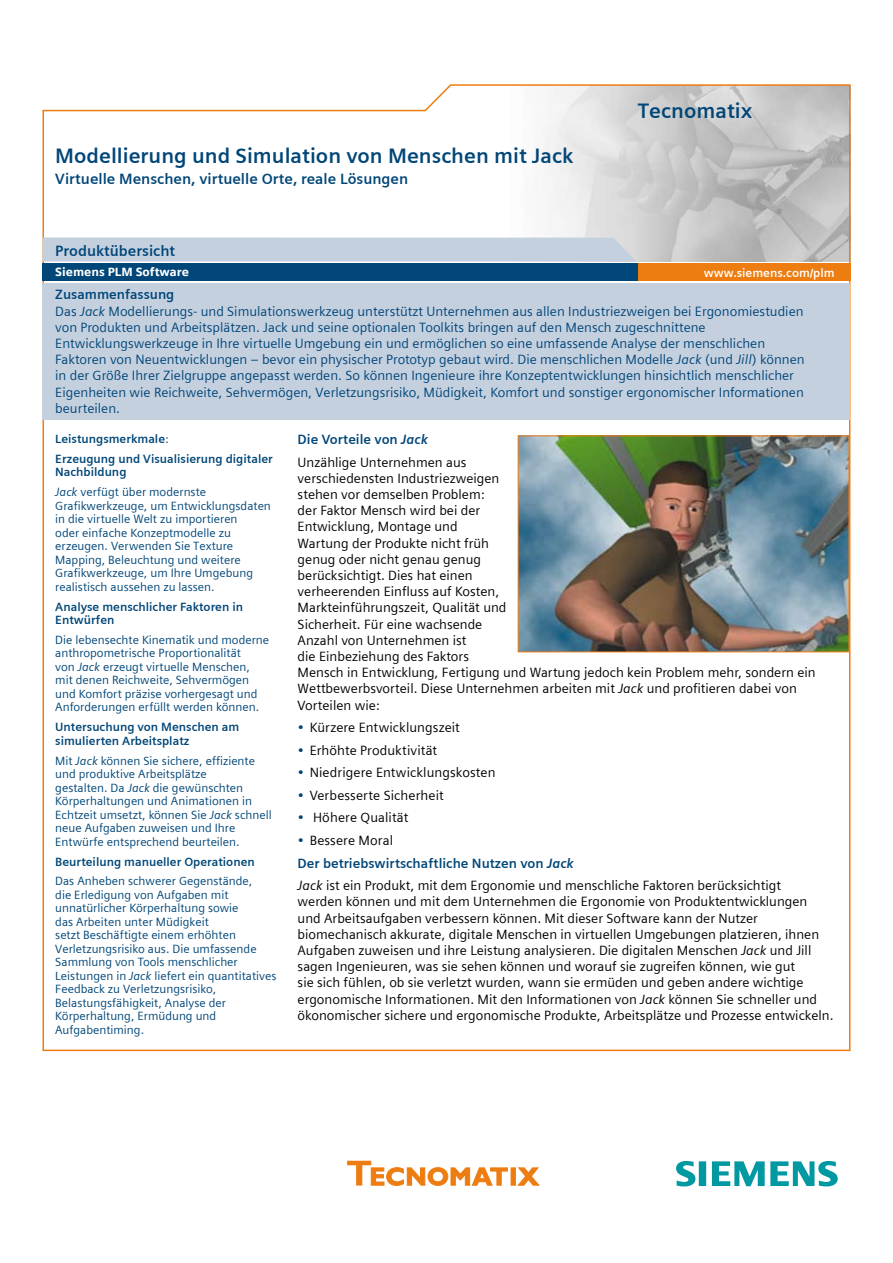
<style>
.page{position:relative;width:893px;height:1263px;background:#fff}
.page>*{position:absolute;margin:0;border:0;box-sizing:border-box;transform-origin:0 0}
.t1{font:700 21px "Siemens Sans";color:#004678}
.t2{font:700 15px "Siemens Sans";color:#004678}
.t3{font:13.5px/16.2px "Siemens Sans";color:#000}
.t4{font:13.5px/16.2px "Siemens Sans";color:#004678}
.t5{font:12px/13.5px "Siemens Sans";color:#004678}
.t6{font:700 12px/13.5px "Siemens Sans";color:#004678}
.t7{font:700 12px "Siemens Sans";color:#fff}
.t8{font:900 12px "Siemens Sans";color:#fff}
.s1{font-weight:700}
.s2{font-style:italic}
.s3{font-weight:400}
.s4{font-weight:700;color:#004678}
.s5{font-weight:700;font-style:italic;color:#004678}
.s6{color:#004678}
</style>
<div class="page">
<img style="left:520px;top:437px;width:327px;height:213px">
<div style="left:518px;top:435px;width:331px;height:217px;border:1px solid #ee7d15"></div>
<img style="left:544px;top:86px;width:305px;height:175px">
<hr style="left:849px;top:85px;width:1px;height:965px;background:#ee7d11">
<hr style="left:43px;top:111px;width:1px;height:939px;background:#ee7d11">
<div style="left:632px;top:264px;width:218px;height:17px;background:#ee7d11"></div>
<svg style="left:423px;top:84px;width:28px;height:28px"></svg>
<hr style="left:43px;top:110px;width:382px;height:1px;background:#ee7d11">
<hr style="left:450px;top:84px;width:400px;height:2px;background:#ee7d11">
<hr style="left:43px;top:1049px;width:807px;height:2px;background:#ee7d11">
<div style="left:43px;top:264px;width:595px;height:17px;background:#004678"></div>
<div style="left:43px;top:237px;width:593px;height:24px;background:#c5d0df"></div>
<div style="left:43px;top:284px;width:807px;height:136px;background:#c5d0df"></div>
<svg style="left:511px;top:1167px;width:5px;height:18px"></svg>
<svg style="left:517px;top:1167px;width:23px;height:19px"></svg>
<svg style="left:347px;top:1160px;width:161px;height:26px"></svg>
<svg style="left:676px;top:1161px;width:162px;height:25px"></svg>
<h1 class="t1" style="left:55px;top:144px;width:520px">Modellierung und Simulation von Menschen mit Jack</h1>
<p class="t2" style="left:55px;top:171px;width:355px">Virtuelle Menschen, virtuelle Orte, reale Lösungen</p>
<h1 class="t1" style="left:638px;top:99px;width:116px">Tecnomatix</h1>
<p class="t2" style="left:55px;top:243px;width:121px">Produktübersicht</p>
<p class="t4" style="left:55px;top:287px;width:751px"><span class="s1">Zusammenfassung<br></span>Das <span class="s2">Jack</span> Modellierungs- und Simulationswerkzeug unterstützt Unternehmen aus allen Industriezweigen bei Ergonomiestudien von Produkten und Arbeitsplätzen. Jack und seine optionalen Toolkits bringen auf den Mensch zugeschnittene Entwicklungswerkzeuge in Ihre virtuelle Umgebung ein und ermöglichen so eine umfassende Analyse der menschlichen Faktoren von Neuentwicklungen – bevor ein physischer Prototyp gebaut wird. Die menschlichen Modelle <span class="s2">Jack</span> (und <span class="s2">Jill</span>) können in der Größe Ihrer Zielgruppe angepasst werden. So können Ingenieure ihre Konzeptentwicklungen hinsichtlich menschlicher Eigenheiten wie Reichweite, Sehvermögen, Verletzungsrisiko, Müdigkeit, Komfort und sonstiger ergonomischer Informationen beurteilen.</p>
<p class="t6" style="left:55px;top:429px;width:219px;line-height:20px">Leistungsmerkmale<span class="s3">:<br></span>Erzeugung und Visualisierung digitaler</p>
<p class="t5" style="left:55px;top:462px;width:152px;line-height:20px"><span class="s1">Nachbildung<br></span><span class="s2">Jack</span> verfügt über modernste</p>
<p class="t5" style="left:55px;top:499px;width:217px">Grafikwerkzeuge, um Entwicklungsdaten in die virtuelle Welt zu importieren<br>oder einfache Konzeptmodelle zu erzeugen. Verwenden Sie Texture Mapping, Beleuchtung und weitere Grafikwerkzeuge, um Ihre Umgebung realistisch aussehen zu lassen.</p>
<p class="t6" style="left:55px;top:600px;width:189px">Analyse menschlicher Faktoren in<br>Entwürfen</p>
<p class="t5" style="left:55px;top:633px;width:215px">Die lebensechte Kinematik und moderne anthropometrische Proportionalität<br>von <span class="s2">Jack</span> erzeugt virtuelle Menschen, mit denen Reichweite, Sehvermögen und Komfort präzise vorhergesagt und Anforderungen erfüllt werden können.</p>
<p class="t6" style="left:55px;top:720px;width:186px">Untersuchung von Menschen am simulierten Arbeitsplatz</p>
<p class="t5" style="left:55px;top:754px;width:218px">Mit <span class="s2">Jack</span> können Sie sichere, effiziente und produktive Arbeitsplätze<br>gestalten. Da <span class="s2">Jack</span> die gewünschten Körperhaltungen und Animationen in Echtzeit umsetzt, können Sie <span class="s2">Jack</span> schnell neue Aufgaben zuweisen und Ihre Entwürfe entsprechend beurteilen.</p>
<p class="t6" style="left:55px;top:855px;width:201px">Beurteilung manueller Operationen</p>
<p class="t5" style="left:55px;top:875px;width:223px">Das Anheben schwerer Gegenstände,<br>die Erledigung von Aufgaben mit unnatürlicher Körperhaltung sowie<br>das Arbeiten unter Müdigkeit<br>setzt Beschäftigte einem erhöhten Verletzungsrisiko aus. Die umfassende Sammlung von Tools menschlicher Leistungen in <span class="s2">Jack</span> liefert ein quantitatives Feedback zu Verletzungsrisiko, Belastungsfähigkeit, Analyse der Körperhaltung, Ermüdung und Aufgabentiming.</p>
<p class="t8" style="left:55px;top:265px;width:135px">Siemens PLM Software</p>
<p class="t7" style="left:704px;top:266px;width:132px">www.siemens.com/plm</p>
<p class="t3" style="left:298px;top:428px;width:170px;line-height:22.5px"><span class="s4">Die Vorteile von</span> <span class="s5">Jack<br></span>Unzählige Unternehmen aus</p>
<p class="t3" style="left:298px;top:470px;width:519px">verschiedensten Industriezweigen<br>stehen vor demselben Problem:<br>der Faktor Mensch wird bei der<br>Entwicklung, Montage und<br>Wartung der Produkte nicht früh<br>genug oder nicht genau genug<br>berücksichtigt. Dies hat einen<br>verheerenden Einfluss auf Kosten,<br>Markteinführungszeit, Qualität und<br>Sicherheit. Für eine wachsende<br>Anzahl von Unternehmen ist<br>die Einbeziehung des Faktors<br>Mensch in Entwicklung, Fertigung und Wartung jedoch kein Problem mehr, sondern ein Wettbewerbsvorteil. Diese Unternehmen arbeiten mit <span class="s2">Jack</span> und profitieren dabei von Vorteilen wie:</p>
<p class="t3" style="left:298px;top:719px;width:164px"><span class="s6">•</span> Kürzere Entwicklungszeit</p>
<p class="t3" style="left:298px;top:742px;width:141px"><span class="s6">•</span> Erhöhte Produktivität</p>
<p class="t3" style="left:298px;top:765px;width:199px"><span class="s6">•</span> Niedrigere Entwicklungskosten</p>
<p class="t3" style="left:298px;top:787px;width:148px"><span class="s6">•</span> Verbesserte Sicherheit</p>
<p class="t3" style="left:298px;top:810px;width:112px"><span class="s6">•</span> Höhere Qualität</p>
<p class="t3" style="left:298px;top:829px;width:485px;line-height:22.5px"><span class="s6">•</span> Bessere Moral<br><span class="s4">Der betriebswirtschaftliche Nutzen von</span> <span class="s5">Jack<br></span><span class="s2">Jack</span> ist ein Produkt, mit dem Ergonomie und menschliche Faktoren berücksichtigt</p>
<p class="t3" style="left:298px;top:894px;width:537px">werden können und mit dem Unternehmen die Ergonomie von Produktentwicklungen und Arbeitsaufgaben verbessern können. Mit dieser Software kann der Nutzer biomechanisch akkurate, digitale Menschen in virtuellen Umgebungen platzieren, ihnen Aufgaben zuweisen und ihre Leistung analysieren. Die digitalen Menschen <span class="s2">Jack</span> und Jill sagen Ingenieuren, was sie sehen können und worauf sie zugreifen können, wie gut<br>sie sich fühlen, ob sie verletzt wurden, wann sie ermüden und geben andere wichtige ergonomische Informationen. Mit den Informationen von <span class="s2">Jack</span> können Sie schneller und ökonomischer sichere und ergonomische Produkte, Arbeitsplätze und Prozesse entwickeln.</p>
</div>
